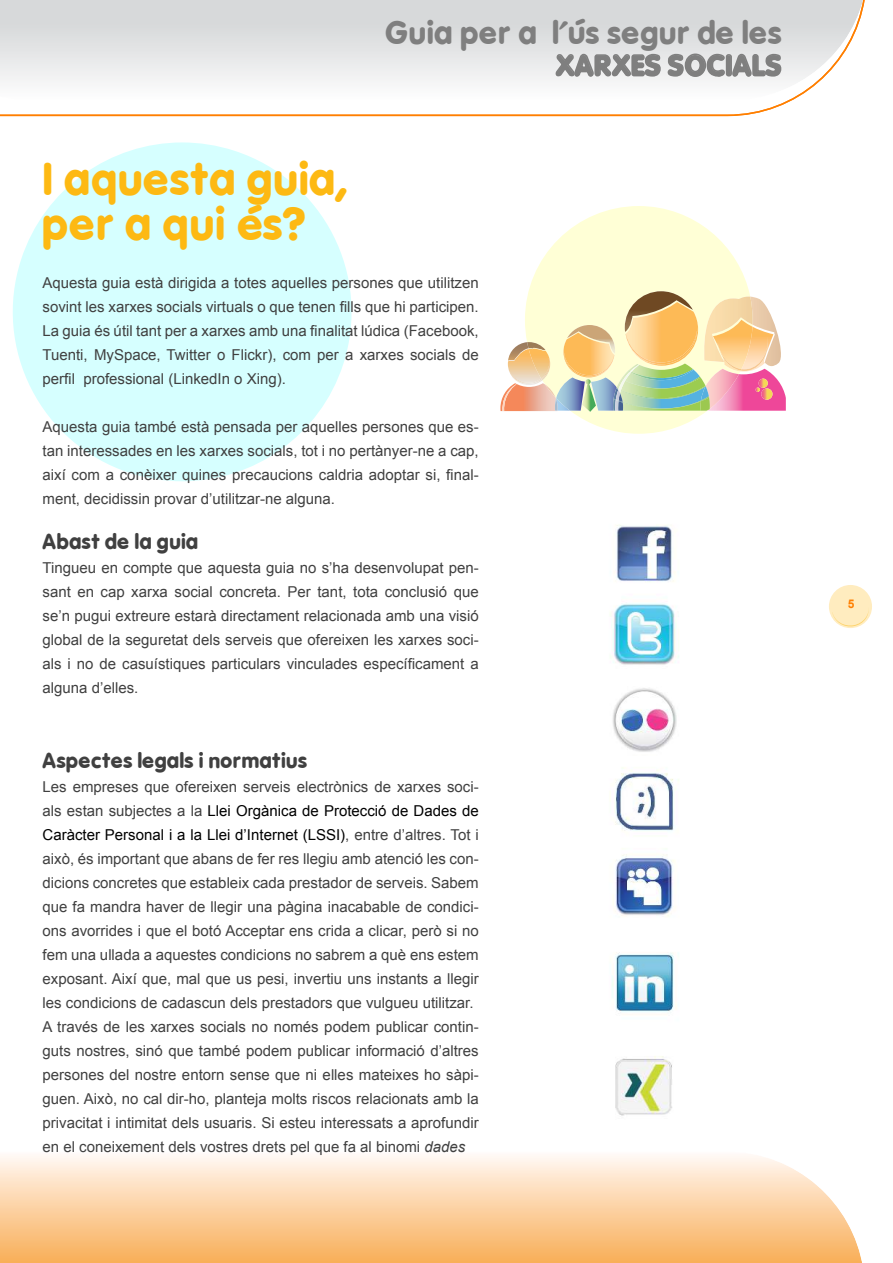
<style>
.page{position:relative;width:893px;height:1263px;background:#fff}
.page>*{position:absolute;margin:0;border:0;box-sizing:border-box;transform-origin:0 0}
.t1{font:700 45px/45px "Vagabond";color:#fdb913}
.t2{font:700 31.65px "Vagabond";color:#7f7f7f}
.t3{font:700 28.65px "Vagabond";color:#7f7f7f}
.t4{font:700 21px "Vagabond";color:#404040}
.t5{font:15px/24px "Arial";color:#404040;text-align:justify}
.t6{font:700 12px "Arial";color:#ff7f00}
.s1{color:#000}
.s2{font-style:italic}
</style>
<div class="page">
<img style="left:0;top:1156px;width:812px;height:107px">
<svg style="left:0;top:0;width:865px;height:117px"></svg>
<img style="left:0;top:0;width:863px;height:100px">
<div style="left:829px;top:585px;width:43px;height:43px;background:#ffecbf;border-radius:50%"></div>
<svg style="left:554px;top:53px;width:228px;height:25px;background:#c9caca"></svg>
<svg style="left:832px;top:611px;width:38px;height:17px"></svg>
<svg style="left:13px;top:142px;width:339px;height:339px;fill:#d6ffff"></svg>
<img style="left:610px;top:525px;width:69px;height:591px">
<svg style="left:525px;top:206px;width:227px;height:228px;fill:#ffffd6"></svg>
<img style="left:500px;top:383px;width:56px;height:28px">
<img style="left:545px;top:384px;width:11px;height:14px">
<img style="left:501px;top:384px;width:15px;height:27px">
<img style="left:508px;top:350px;width:34px;height:35px">
<img style="left:529px;top:349px;width:22px;height:31px">
<img style="left:508px;top:367px;width:34px;height:17px">
<img style="left:541px;top:358px;width:10px;height:21px">
<img style="left:508px;top:342px;width:20px;height:19px">
<img style="left:527px;top:342px;width:19px;height:8px">
<img style="left:562px;top:333px;width:5px;height:12px">
<img style="left:562px;top:345px;width:52px;height:32px">
<img style="left:567px;top:325px;width:48px;height:29px">
<img style="left:556px;top:377px;width:29px;height:34px">
<svg style="left:555px;top:399px;width:3px;height:12px"></svg>
<img style="left:591px;top:377px;width:22px;height:34px">
<img style="left:582px;top:379px;width:14px;height:33px">
<img style="left:739px;top:371px;width:47px;height:40px">
<img style="left:701px;top:369px;width:38px;height:42px">
<img style="left:740px;top:366px;width:33px;height:6px">
<img style="left:713px;top:362px;width:5px;height:9px">
<img style="left:741px;top:362px;width:28px;height:9px">
<img style="left:718px;top:362px;width:23px;height:9px">
<img style="left:750px;top:297px;width:31px;height:69px">
<img style="left:702px;top:297px;width:51px;height:65px">
<img style="left:693px;top:302px;width:6px;height:64px">
<img style="left:626px;top:320px;width:72px;height:44px">
<img style="left:625px;top:291px;width:68px;height:41px">
<img style="left:639px;top:364px;width:54px;height:5px">
<img style="left:694px;top:370px;width:6px;height:6px">
<img style="left:639px;top:369px;width:55px;height:7px">
<img style="left:639px;top:399px;width:62px;height:2px">
<img style="left:706px;top:386px;width:3px;height:10px">
<img style="left:639px;top:409px;width:62px;height:2px">
<img style="left:701px;top:397px;width:9px;height:14px">
<img style="left:639px;top:401px;width:62px;height:8px">
<svg style="left:701px;top:396px;width:8px;height:5px"></svg>
<img style="left:701px;top:377px;width:4px;height:9px">
<img style="left:639px;top:376px;width:62px;height:10px">
<img style="left:639px;top:386px;width:67px;height:13px">
<svg style="left:613px;top:364px;width:26px;height:48px"></svg>
<svg style="left:756px;top:379px;width:16px;height:21px"></svg>
<h2 class="t2" style="left:385px;top:18px;width:399px">Guia per a l’ús segur de les</h2>
<h3 class="t3" style="left:556px;top:53px;width:228px">XARXES SOCIALS</h3>
<h1 class="t1" style="left:43px;top:160px;width:307px">I aquesta guia, per a qui és?</h1>
<p class="t5" style="left:43px;top:272px;width:438px">Aquesta guia està dirigida a totes aquelles persones que utilitzen sovint les xarxes socials virtuals o que tenen fills que hi participen.<br>La guia és útil tant per a xarxes amb una finalitat lúdica (Facebook, Tuenti, MySpace, Twitter o Flickr), com per a xarxes socials de perfil professional (LinkedIn o Xing).</p>
<p class="t5" style="left:43px;top:416px;width:438px">Aquesta guia també està pensada per aquelles persones que es&shy;tan interessades en les xarxes socials, tot i no pertànyer-ne a cap, així com a conèixer quines precaucions caldria adoptar si, final&shy;ment, decidissin provar d’utilitzar-ne alguna.</p>
<h3 class="t4" style="left:43px;top:532px;width:158px">Abast de la guia</h3>
<p class="t5" style="left:43px;top:557px;width:438px">Tingueu en compte que aquesta guia no s’ha desenvolupat pen&shy;sant en cap xarxa social concreta. Per tant, tota conclusió que se’n pugui extreure estarà directament relacionada amb una visió global de la seguretat dels serveis que ofereixen les xarxes soci&shy;als i no de casuístiques particulars vinculades específicament a alguna d’elles.</p>
<h3 class="t4" style="left:43px;top:751px;width:267px">Aspectes legals i normatius</h3>
<p class="t5" style="left:43px;top:776px;width:438px;text-align:left">Les empreses que ofereixen serveis electrònics de xarxes soci&shy;als estan subjectes a la <span class="s1">Llei Orgànica de Protecció de Dades de Caràcter Personal i a la Llei d’Internet (LSSI)</span>, entre d’altres. Tot i això, és important que abans de fer res llegiu amb atenció les con&shy;dicions concretes que estableix cada prestador de serveis. Sabem que fa mandra haver de llegir una pàgina inacabable de condici&shy;ons avorrides i que el botó Acceptar ens crida a clicar, però si no fem una ullada a aquestes condicions no sabrem a què ens estem exposant. Així que, mal que us pesi, invertiu uns instants a llegir les condicions de cadascun dels prestadors que vulgueu utilitzar.<br>A través de les xarxes socials no només podem publicar contin&shy;guts nostres, sinó que també podem publicar informació d’altres persones del nostre entorn sense que ni elles mateixes ho sàpi&shy;guen. Això, no cal dir-ho, planteja molts riscos relacionats amb la privacitat i intimitat dels usuaris. Si esteu interessats a aprofundir en el coneixement dels vostres drets pel que fa al binomi <span class="s2">dades</span></p>
<p class="t6" style="left:848px;top:599px;width:8px">5</p>
</div>
